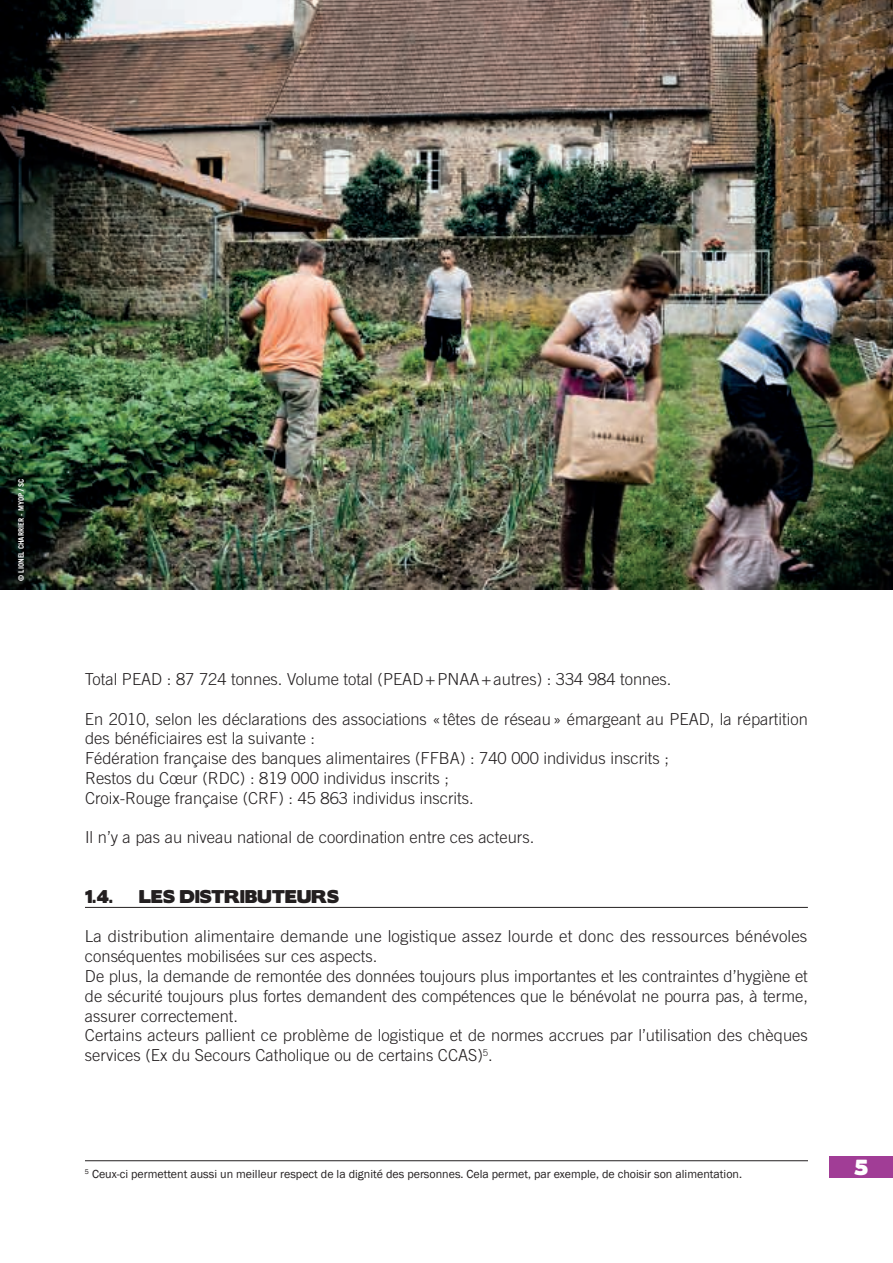
<style>
.page{position:relative;width:893px;height:1263px;background:#fff}
.page>*{position:absolute;margin:0;border:0;box-sizing:border-box;transform-origin:0 0}
.t1{font:19.5px "Boris Black Bloxx";color:#fff}
.t2{font:300 16.5px/19.8px "Trade Gothic";color:#231f20}
.t3{font:16.5px "Boris Black Bloxx";letter-spacing:.01em;color:#231f20}
.t4{font:12px "Franklin Gothic";color:#231f20}
.t5{font:700 7.5px "Trade Gothic";color:#fff}
</style>
<div class="page">
<div style="left:829px;top:1157px;width:64px;height:21px;background:#a13d96"></div>
<hr style="left:85px;top:907px;width:723px;height:1px;background:#231f20">
<hr style="left:85px;top:1160px;width:723px;height:1px;background:#231f20">
<img style="left:0;top:0;width:893px;height:589px">
<p class="t5" style="left:18px;top:581px;width:104px;rotate:-90deg">© LIONEL CHARRIER - MYOP / SC</p>
<p class="t2" style="left:85px;top:671px;width:588px">Total PEAD : 87 724 tonnes. Volume total (PEAD + PNAA + autres) : 334 984 tonnes.</p>
<p class="t2" style="left:85px;top:710px;width:724px">En 2010, selon les déclarations des associations « têtes de réseau » émargeant au PEAD, la répartition des bénéficiaires est la suivante :<br>Fédération française des banques alimentaires (FFBA) : 740 000 individus inscrits ;<br>Restos du Cœur (RDC) : 819 000 individus inscrits ;<br>Croix-Rouge française (CRF) : 45 863 individus inscrits.</p>
<p class="t2" style="left:85px;top:829px;width:451px">Il n’y a pas au niveau national de coordination entre ces acteurs.</p>
<p class="t3" style="left:85px;top:885px;width:30px">1.4.</p>
<p class="t3" style="left:139px;top:885px;width:202px">LES DISTRIBUTEURS</p>
<p class="t2" style="left:85px;top:928px;width:724px">La distribution alimentaire demande une logistique assez lourde et donc des ressources bénévoles conséquentes mobilisées sur ces aspects.<br>De plus, la demande de remontée des données toujours plus importantes et les contraintes d’hygiène et de sécurité toujours plus fortes demandent des compétences que le bénévolat ne pourra pas, à terme, assurer correctement.<br>Certains acteurs pallient ce problème de logistique et de normes accrues par l’utilisation des chèques services (Ex du Secours Catholique ou de certains CCAS)<sup>5</sup>.</p>
<p class="t4" style="left:85px;top:1169px;width:659px"><sup>5</sup> Ceux-ci permettent aussi un meilleur respect de la dignité des personnes. Cela permet, par exemple, de choisir son alimentation.</p>
<p class="t1" style="left:854px;top:1154px;width:16px">5</p>
</div>
